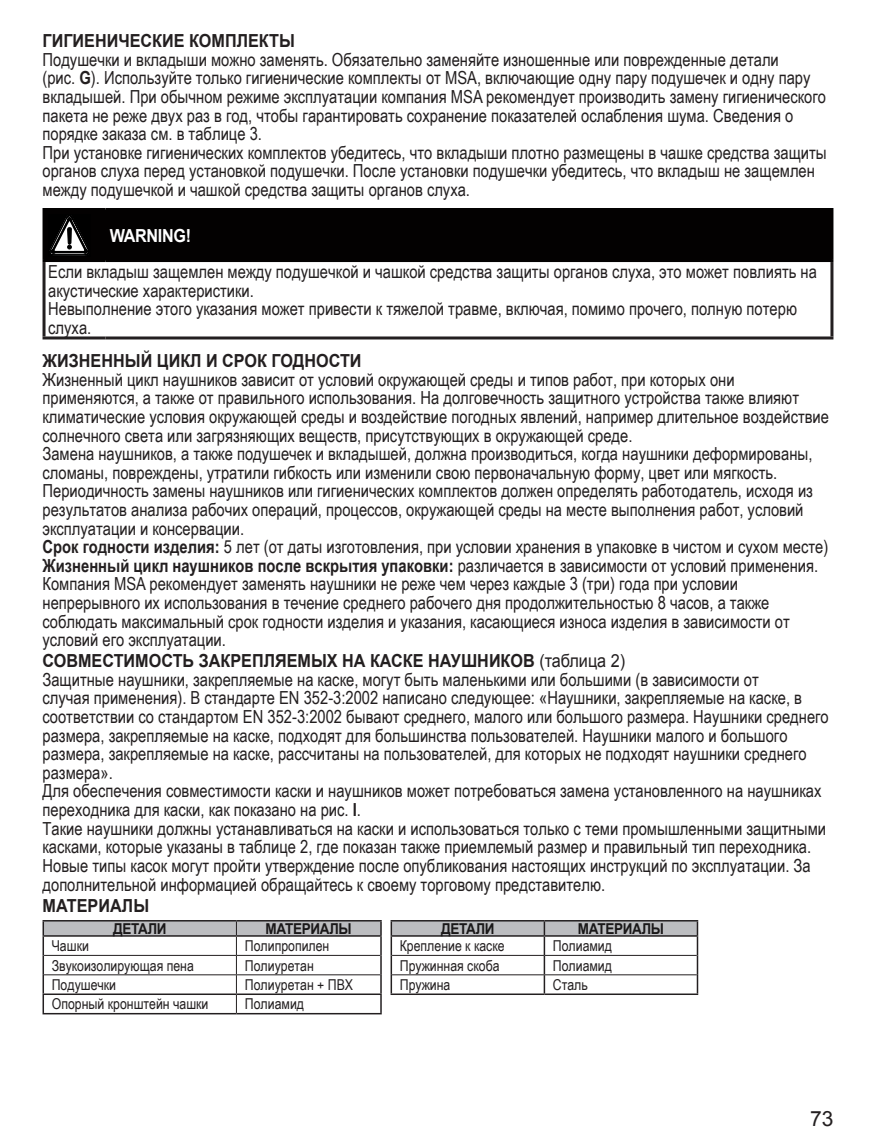
<style>
.page{position:relative;width:876px;height:1140px;background:#fff}
.page>*{position:absolute;margin:0;border:0;box-sizing:border-box;transform-origin:0 0}
.t1{font:21px "Arial";color:#231f20}
.Text_normal{font:18px/18.6px "Arial Narrow";color:#231f20}
.Text_normal-2{font:700 18px "Arial Narrow";color:#231f20}
.Headline_6pt_bold_BI{font:700 18px "Arial";color:#231f20;scale:.9 1}
.Headline_6pt_bold{font:700 18px "Arial";color:#231f20;scale:.9 1}
.Headline_6pt_bold_BI-2{font:700 18px "Arial";letter-spacing:-.02em;color:#fff;scale:.9 1}
.table_text{font:15px "Arial Narrow";color:#231f20}
.Table_hed{font:700 15px "Arial";letter-spacing:-.025em;color:#1a1819;scale:.9 1}
.s1{font-weight:700}
.s2{font-weight:400}
</style>
<div class="page">
<div style="left:46px;top:211px;width:784px;height:48px;background:#030101"></div>
<hr style="left:43px;top:262px;width:3px;height:74px;background:#231f20">
<hr style="left:830px;top:262px;width:3px;height:74px;background:#231f20">
<hr style="left:43px;top:336px;width:62px;height:3px;background:#231f20">
<hr style="left:105px;top:336px;width:728px;height:3px;background:#231f20">
<hr style="left:43px;top:208px;width:62px;height:3px;background:#030101">
<hr style="left:43px;top:211px;width:3px;height:48px;background:#030101">
<hr style="left:105px;top:208px;width:728px;height:3px;background:#030101">
<hr style="left:104px;top:211px;width:3px;height:48px;background:#030101">
<hr style="left:830px;top:211px;width:3px;height:48px;background:#030101">
<hr style="left:43px;top:259px;width:62px;height:3px;background:#030101">
<hr style="left:105px;top:259px;width:728px;height:3px;background:#030101">
<svg style="left:48px;top:214px;width:43px;height:42px"></svg>
<hr style="left:52px;top:254px;width:33px;height:1px;background:#000">
<svg style="left:43px;top:920px;width:655px;height:93px"></svg>
<hr style="left:43px;top:1013px;width:193px;height:1px;background:#231f20">
<hr style="left:236px;top:1013px;width:146px;height:1px;background:#231f20">
<p class="Headline_6pt_bold_BI" style="left:43px;top:29px;width:282px">ГИГИЕНИЧЕСКИЕ КОМПЛЕКТЫ</p>
<p class="Text_normal" style="left:43px;top:49px;width:785px">Подушечки и вкладыши можно заменять. Обязательно заменяйте изношенные или поврежденные детали<br>(рис. <span class="s1">G</span>). Используйте только гигиенические комплекты от MSA, включающие одну пару подушечек и одну пару вкладышей. При обычном режиме эксплуатации компания MSA рекомендует производить замену гигиенического пакета не реже двух раз в год, чтобы гарантировать сохранение показателей ослабления шума. Сведения о порядке заказа см. в таблице 3.</p>
<p class="Text_normal" style="left:43px;top:142px;width:786px">При установке гигиенических комплектов убедитесь, что вкладыши плотно размещены в чашке средства защиты органов слуха перед установкой подушечки. После установки подушечки убедитесь, что вкладыш не защемлен между подушечкой и чашкой средства защиты органов слуха.</p>
<p class="Headline_6pt_bold_BI-2" style="left:110px;top:223px;width:92px">WARNING!</p>
<p class="Text_normal" style="left:48px;top:261px;width:770px">Если вкладыш защемлен между подушечкой и чашкой средства защиты органов слуха, это может повлиять на акустические характеристики.</p>
<p class="Text_normal" style="left:48px;top:299px;width:750px">Невыполнение этого указания может привести к тяжелой травме, включая, помимо прочего, полную потерю слуха.</p>
<p class="Headline_6pt_bold_BI" style="left:43px;top:349px;width:356px">ЖИЗНЕННЫЙ ЦИКЛ И СРОК ГОДНОСТИ</p>
<p class="Text_normal" style="left:43px;top:369px;width:788px">Жизненный цикл наушников зависит от условий окружающей среды и типов работ, при которых они применяются, а также от правильного использования. На долговечность защитного устройства также влияют климатические условия окружающей среды и воздействие погодных явлений, например длительное воздействие солнечного света или загрязняющих веществ, присутствующих в окружающей среде.</p>
<p class="Text_normal" style="left:43px;top:444px;width:772px">Замена наушников, а также подушечек и вкладышей, должна производиться, когда наушники деформированы, сломаны, повреждены, утратили гибкость или изменили свою первоначальную форму, цвет или мягкость.<br>Периодичность замены наушников или гигиенических комплектов должен определять работодатель, исходя из результатов анализа рабочих операций, процессов, окружающей среды на месте выполнения работ, условий эксплуатации и консервации.</p>
<p class="Text_normal" style="left:43px;top:537px;width:787px"><span class="s1">Срок годности изделия:</span> 5 лет (от даты изготовления, при условии хранения в упаковке в чистом и сухом месте)</p>
<p class="Text_normal-2" style="left:43px;top:552px;width:777px">Жизненный цикл наушников после вскрытия упаковки: <span class="s2">различается в зависимости от условий применения.</span></p>
<p class="Text_normal" style="left:43px;top:574px;width:749px">Компания MSA рекомендует заменять наушники не реже чем через каждые 3 (три) года при условии непрерывного их использования в течение среднего рабочего дня продолжительностью 8 часов, а также соблюдать максимальный срок годности изделия и указания, касающиеся износа изделия в зависимости от условий его эксплуатации.</p>
<p class="Headline_6pt_bold" style="left:43px;top:649px;width:649px">СОВМЕСТИМОСТЬ ЗАКРЕПЛЯЕМЫХ НА КАСКЕ НАУШНИКОВ <span class="s2">(таблица 2)</span></p>
<p class="Text_normal" style="left:43px;top:669px;width:788px">Защитные наушники, закрепляемые на каске, могут быть маленькими или большими (в зависимости от<br>случая применения). В стандарте EN 352-3:2002 написано следующее: «Наушники, закрепляемые на каске, в соответствии со стандартом EN 352-3:2002 бывают среднего, малого или большого размера. Наушники среднего размера, закрепляемые на каске, подходят для большинства пользователей. Наушники малого и большого размера, закрепляемые на каске, рассчитаны на пользователей, для которых не подходят наушники среднего размера».</p>
<p class="Text_normal" style="left:43px;top:781px;width:780px">Для обеспечения совместимости каски и наушников может потребоваться замена установленного на наушниках переходника для каски, как показано на рис. <span class="s1">I</span>.</p>
<p class="Text_normal" style="left:43px;top:818px;width:785px">Такие наушники должны устанавливаться на каски и использоваться только с теми промышленными защитными касками, которые указаны в таблице 2, где показан также приемлемый размер и правильный тип переходника.<br>Новые типы касок могут пройти утверждение после опубликования настоящих инструкций по эксплуатации. За дополнительной информацией обращайтесь к своему торговому представителю.</p>
<p class="Headline_6pt_bold_BI" style="left:43px;top:893px;width:120px">МАТЕРИАЛЫ</p>
<p class="Table_hed" style="left:113px;top:918px;width:61px">ДЕТАЛИ</p>
<p class="Table_hed" style="left:266px;top:918px;width:97px">МАТЕРИАЛЫ</p>
<p class="Table_hed" style="left:441px;top:918px;width:61px">ДЕТАЛИ</p>
<p class="Table_hed" style="left:578px;top:918px;width:97px">МАТЕРИАЛЫ</p>
<p class="table_text" style="left:52px;top:934px;width:39px">Чашки</p>
<p class="table_text" style="left:245px;top:934px;width:86px">Полипропилен</p>
<p class="table_text" style="left:400px;top:934px;width:106px">Крепление к каске</p>
<p class="table_text" style="left:553px;top:934px;width:61px">Полиамид</p>
<p class="table_text" style="left:52px;top:954px;width:144px">Звукоизолирующая пена</p>
<p class="table_text" style="left:245px;top:954px;width:70px">Полиуретан</p>
<p class="table_text" style="left:400px;top:954px;width:101px">Пружинная скоба</p>
<p class="table_text" style="left:553px;top:954px;width:61px">Полиамид</p>
<p class="table_text" style="left:52px;top:973px;width:66px">Подушечки</p>
<p class="table_text" style="left:245px;top:973px;width:110px">Полиуретан + ПВХ</p>
<p class="table_text" style="left:400px;top:973px;width:52px">Пружина</p>
<p class="table_text" style="left:553px;top:973px;width:36px">Сталь</p>
<p class="table_text" style="left:52px;top:993px;width:158px">Опорный кронштейн чашки</p>
<p class="table_text" style="left:245px;top:993px;width:61px">Полиамид</p>
<p class="t1" style="left:810px;top:1104px;width:25px">73</p>
</div>
